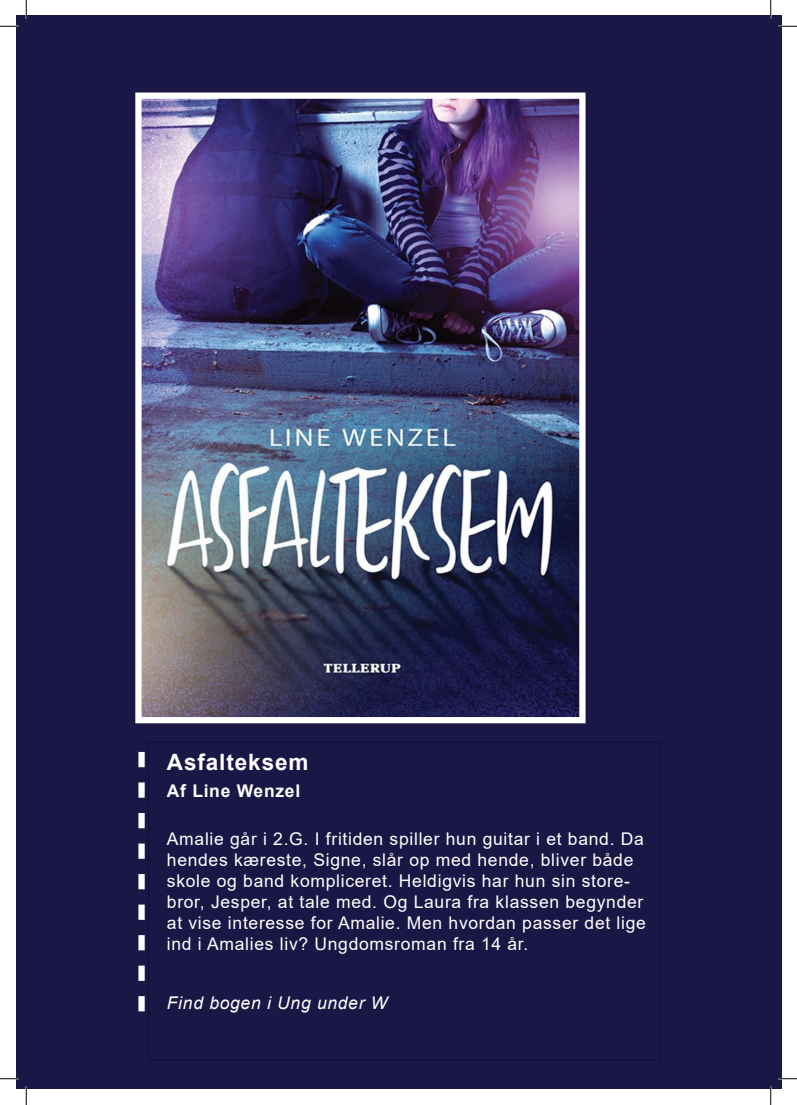
<style>
.page{position:relative;width:797px;height:1105px;background:#fff}
.page>*{position:absolute;margin:0;border:0;box-sizing:border-box;transform-origin:0 0}
.Body_Text{font:700 22.5px "Arial";letter-spacing:.04em;color:#fff}
.Body_Text-2{font:17.5px/21px "Arial";letter-spacing:.04em;color:#fff}
.Body_Text-3{font:italic 17.5px "Arial";letter-spacing:.04em;color:#fff}
.Body_Text-4{font:700 17.5px "Arial";letter-spacing:.04em;color:#fff}
</style>
<div class="page">
<div style="left:16px;top:16px;width:765px;height:1073px;background:#1a1746"></div>
<img style="left:142px;top:100px;width:436px;height:616px">
<div style="left:135px;top:93px;width:450px;height:630px;border:6px solid #fff"></div>
<div style="left:148px;top:742px;width:512px;height:318px;background:#1a1746"></div>
<div style="left:148px;top:741px;width:512px;height:319px;border:1px solid #110e3d"></div>
<svg style="left:138px;top:752px;width:7px;height:259px"></svg>
<svg style="left:0;top:25px;width:19px;height:2px"></svg>
<svg style="left:778px;top:25px;width:19px;height:2px"></svg>
<svg style="left:0;top:1078px;width:19px;height:1px"></svg>
<svg style="left:778px;top:1078px;width:19px;height:1px"></svg>
<svg style="left:25px;top:0;width:2px;height:19px"></svg>
<svg style="left:25px;top:1086px;width:2px;height:19px"></svg>
<svg style="left:770px;top:0;width:1px;height:19px"></svg>
<svg style="left:770px;top:1086px;width:1px;height:19px"></svg>
<p class="Body_Text" style="left:167px;top:746px;width:143px">Asfalteksem</p>
<p class="Body_Text-4" style="left:167px;top:778px;width:135px">Af Line Wenzel</p>
<p class="Body_Text-2" style="left:167px;top:828px;width:480px">Amalie går i 2.G. I fritiden spiller hun guitar i et band. Da hendes kæreste, Signe, slår op med hende, bliver både skole og band kompliceret. Heldigvis har hun sin store&shy;bror, Jesper, at tale med. Og Laura fra klassen begynder at vise interesse for Amalie. Men hvordan passer det lige ind i Amalies liv? Ungdomsroman fra 14 år.</p>
<p class="Body_Text-3" style="left:167px;top:992px;width:222px">Find bogen i Ung under W</p>
</div>
